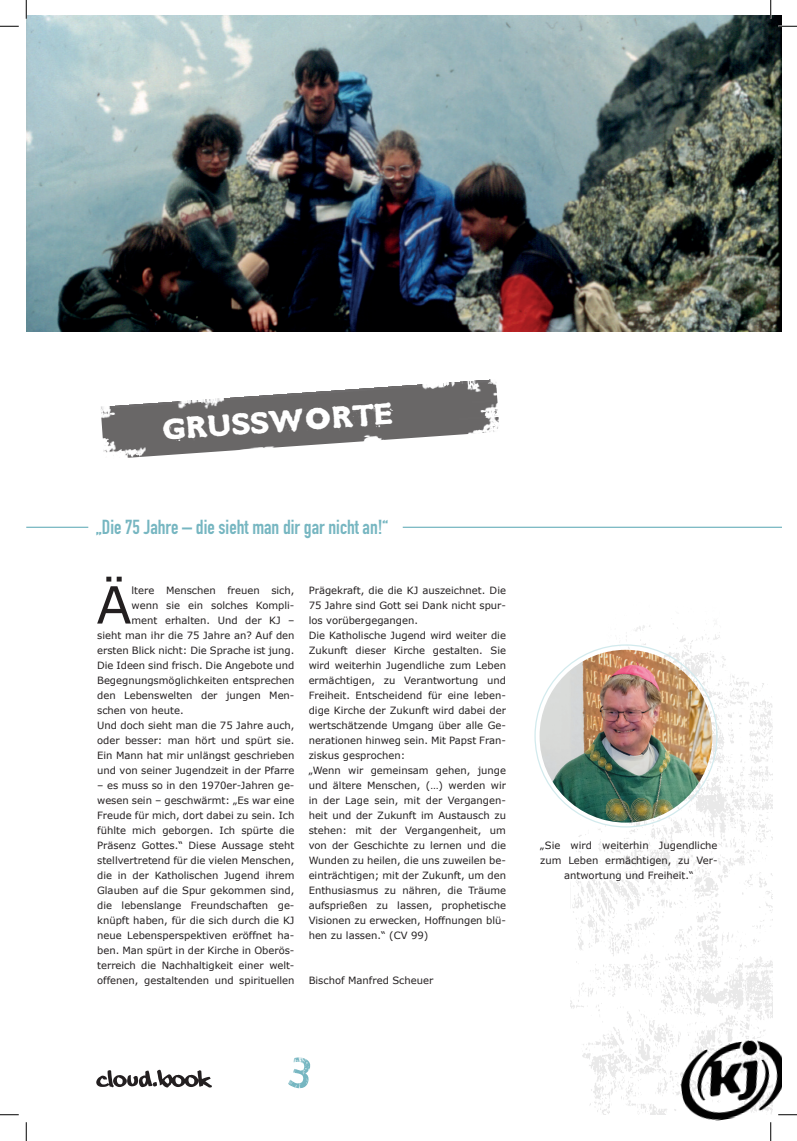
<style>
.page{position:relative;width:797px;height:1141px;background:#fff}
.page>*{position:absolute;margin:0;border:0;box-sizing:border-box;transform-origin:0 0}
.t1{font:51.25px "Verdana";color:#231f20}
.t2{font:30.75px "CM Destroy";color:#fff}
.t3{font:20px "DIN Engschrift Std";color:#76b6c1}
.t4{font:10px/15px "Verdana";color:#231f20;text-align:justify}
</style>
<div class="page">
<svg style="left:96px;top:1069px;width:116px;height:18px"></svg>
<img style="left:556px;top:623px;width:216px;height:491px">
<img style="left:675px;top:1035px;width:106px;height:90px">
<img style="left:101px;top:379px;width:398px;height:79px">
<hr style="left:403px;top:526px;width:378px;height:2px;background:#76b6c1">
<hr style="left:26px;top:526px;width:62px;height:2px;background:#76b6c1">
<img style="left:26px;top:16px;width:755px;height:315px">
<img style="left:539px;top:649px;width:173px;height:173px;border-radius:86px">
<svg style="left:0;top:25px;width:19px;height:2px"></svg>
<svg style="left:778px;top:25px;width:19px;height:2px"></svg>
<svg style="left:0;top:1114px;width:19px;height:1px"></svg>
<svg style="left:778px;top:1113px;width:19px;height:2px"></svg>
<svg style="left:25px;top:0;width:2px;height:19px"></svg>
<svg style="left:25px;top:1122px;width:2px;height:18px"></svg>
<svg style="left:770px;top:0;width:1px;height:19px"></svg>
<svg style="left:770px;top:1122px;width:1px;height:18px"></svg>
<h2 class="t2" style="left:161px;top:411px;width:232px;rotate:-4deg">GRUSSWORTE</h2>
<h3 class="t3" style="left:96px;top:514px;width:293px">„Die 75 Jahre – die sieht man dir gar nicht an!“</h3>
<h1 class="t1" style="left:96px;top:572px;width:37px">Ä</h1>
<p class="t4" style="left:132px;top:582px;width:164px">ltere Menschen freuen sich,</p>
<p class="t4" style="left:132px;top:597px;width:164px">wenn sie ein solches Kompli-</p>
<p class="t4" style="left:132px;top:612px;width:164px">ment erhalten. Und der KJ –</p>
<p class="t4" style="left:97px;top:627px;width:199px">sieht man ihr die 75 Jahre an? Auf den</p>
<p class="t4" style="left:97px;top:642px;width:199px">ersten Blick nicht: Die Sprache ist jung.</p>
<p class="t4" style="left:97px;top:657px;width:199px">Die Ideen sind frisch. Die Angebote und</p>
<p class="t4" style="left:97px;top:672px;width:199px">Begegnungsmöglichkeiten entsprechen</p>
<p class="t4" style="left:97px;top:687px;width:199px">den Lebenswelten der jungen Men-</p>
<p class="t4" style="left:97px;top:702px;width:88px">schen von heute.</p>
<p class="t4" style="left:97px;top:717px;width:199px">Und doch sieht man die 75 Jahre auch,</p>
<p class="t4" style="left:97px;top:732px;width:199px">oder besser: man hört und spürt sie.</p>
<p class="t4" style="left:97px;top:747px;width:199px">Ein Mann hat mir unlängst geschrieben</p>
<p class="t4" style="left:97px;top:762px;width:199px">und von seiner Jugendzeit in der Pfarre</p>
<p class="t4" style="left:97px;top:777px;width:199px">– es muss so in den 1970er-Jahren ge&shy;wesen sein – geschwärmt: „Es war eine Freude für mich, dort dabei zu sein. Ich fühlte mich geborgen. Ich spürte die Präsenz Gottes.“ Diese Aussage steht stellvertretend für die vielen Menschen, die in der Katholischen Jugend ihrem Glauben auf die Spur gekommen sind, die lebenslange Freundschaften ge&shy;knüpft haben, für die sich durch die KJ neue Lebensperspektiven eröffnet ha&shy;ben. Man spürt in der Kirche in Oberös&shy;terreich die Nachhaltigkeit einer welt&shy;offenen, gestaltenden und spirituellen</p>
<p class="t4" style="left:309px;top:582px;width:199px;text-align:left">Prägekraft, die die KJ auszeichnet. Die 75 Jahre sind Gott sei Dank nicht spur&shy;los vorübergegangen.<br>Die Katholische Jugend wird weiter die Zukunft dieser Kirche gestalten. Sie wird weiterhin Jugendliche zum Leben ermächtigen, zu Verantwortung und Freiheit. Entscheidend für eine leben&shy;dige Kirche der Zukunft wird dabei der wertschätzende Umgang über alle Ge&shy;nerationen hinweg sein. Mit Papst Fran&shy;ziskus gesprochen:<br>„Wenn wir gemeinsam gehen, junge und ältere Menschen, (…) werden wir in der Lage sein, mit der Vergangen&shy;heit und der Zukunft im Austausch zu stehen: mit der Vergangenheit, um von der Geschichte zu lernen und die Wunden zu heilen, die uns zuweilen be&shy;einträchtigen; mit der Zukunft, um den Enthusiasmus zu nähren, die Träume aufsprießen zu lassen, prophetische Visionen zu erwecken, Hoffnungen blü&shy;hen zu lassen.“ (CV 99)</p>
<p class="t4" style="left:309px;top:972px;width:126px">Bischof Manfred Scheuer</p>
<p class="t4" style="left:540px;top:837px;width:179px;text-align:center">„Sie wird weiterhin Jugendliche zum Leben ermächtigen, zu Ver&shy;antwortung und Freiheit.“</p>
</div>
